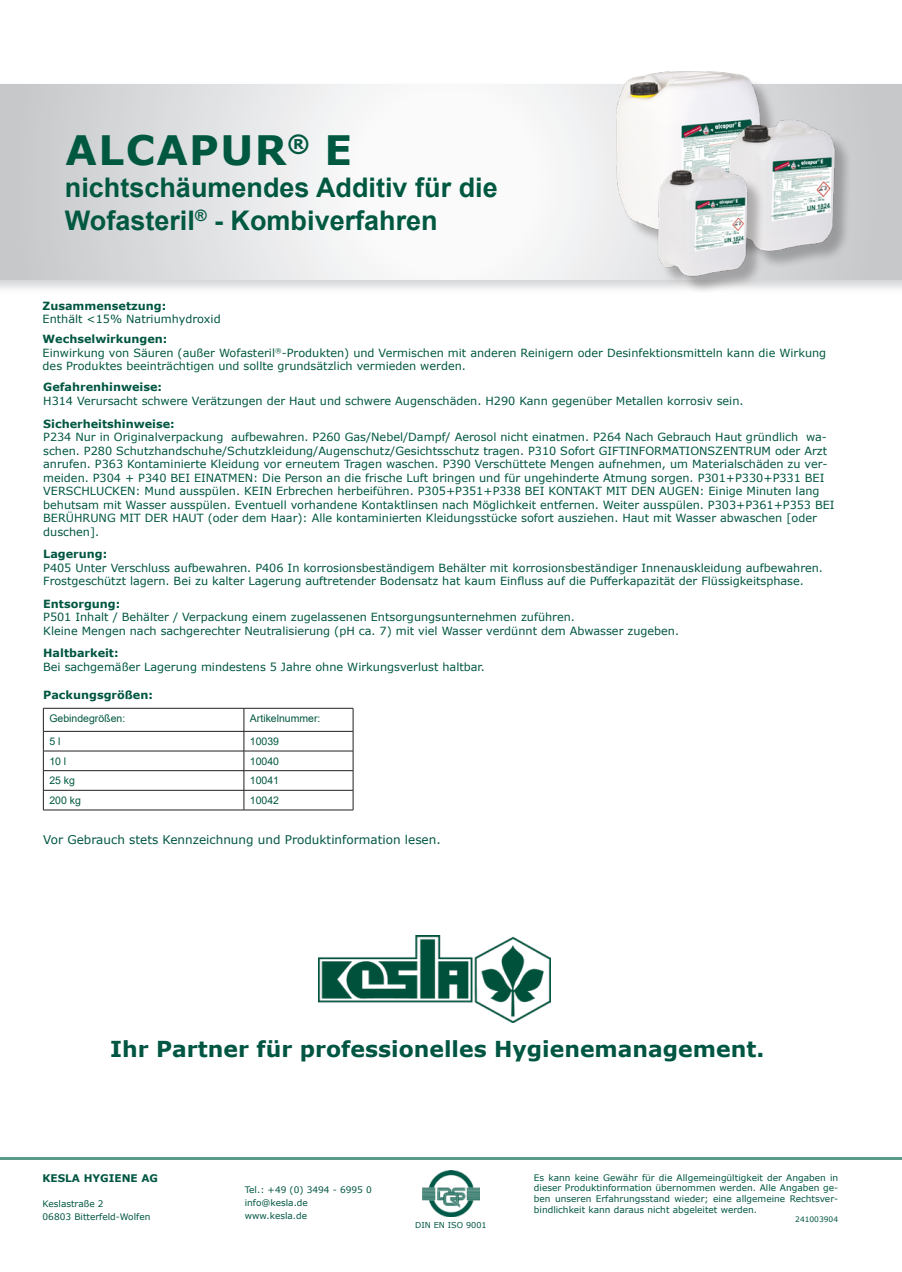
<style>
.page{position:relative;width:902px;height:1272px;background:#fff}
.page>*{position:absolute;margin:0;border:0;box-sizing:border-box;transform-origin:0 0}
.t1{font:700 40.5px "Verdana";letter-spacing:.035em;color:#005840}
.t2{font:700 27px "Arial";color:#005840}
.t3{font:700 21.9px "Verdana";color:#005642}
.t4{font:12px "Verdana";color:#005642}
.t5{font:11.25px/13.5px "Verdana";color:#005642}
.t6{font:11.25px/13.5px "Verdana";color:#005840}
.t7{font:700 11.25px "Verdana";color:#005642}
.t8{font:10.5px "Arial";color:#005840}
.t9{font:700 10.5px "Verdana";color:#005642}
.t10{font:9px/10.8px "Verdana";color:#005642;text-align:justify}
.t11{font:8.1px "Verdana";color:#005642}
.t12{font:7.5px "Verdana";color:#005642}
</style>
<div class="page">
<div style="left:0;top:82px;width:901px;height:212px;background:#c7c8ca;opacity:.75"></div>
<svg style="left:0;top:84px;width:901px;height:196px"></svg>
<img style="left:593px;top:71px;width:116px;height:169px">
<img style="left:709px;top:71px;width:149px;height:218px">
<img style="left:642px;top:120px;width:125px;height:174px">
<hr style="left:43px;top:708px;width:201px;height:1px;background:#231f20">
<hr style="left:244px;top:708px;width:109px;height:1px;background:#231f20">
<hr style="left:43px;top:731px;width:201px;height:1px;background:#231f20">
<hr style="left:244px;top:731px;width:109px;height:1px;background:#231f20">
<hr style="left:43px;top:750px;width:201px;height:1px;background:#231f20">
<hr style="left:244px;top:750px;width:109px;height:1px;background:#231f20">
<hr style="left:43px;top:770px;width:201px;height:1px;background:#231f20">
<hr style="left:244px;top:770px;width:109px;height:1px;background:#231f20">
<hr style="left:43px;top:790px;width:201px;height:1px;background:#231f20">
<svg style="left:43px;top:708px;width:1px;height:101px"></svg>
<hr style="left:244px;top:790px;width:109px;height:1px;background:#231f20">
<svg style="left:244px;top:708px;width:1px;height:101px"></svg>
<svg style="left:353px;top:708px;width:1px;height:101px"></svg>
<hr style="left:43px;top:809px;width:201px;height:1px;background:#231f20">
<hr style="left:244px;top:809px;width:109px;height:1px;background:#231f20">
<img style="left:422px;top:1170px;width:57px;height:46px">
<hr style="left:0;top:1156px;width:901px;height:3px;background:#5b998b">
<img style="left:318px;top:935px;width:232px;height:87px">
<p class="t1" style="left:66px;top:122px;width:288px">ALCAPUR<sup>®</sup> E</p>
<p class="t2" style="left:65px;top:169px;width:434px">nichtschäumendes Additiv für die</p>
<p class="t2" style="left:65px;top:201px;width:374px">Wofasteril<sup>®</sup> - Kombiverfahren</p>
<p class="t7" style="left:43px;top:298px;width:125px">Zusammensetzung:</p>
<p class="t5" style="left:43px;top:312px;width:180px">Enthält &lt;15% Natriumhydroxid</p>
<p class="t7" style="left:43px;top:331px;width:126px">Wechselwirkungen:</p>
<p class="t6" style="left:43px;top:346px;width:785px">Einwirkung von Säuren (außer Wofasteril<sup>®</sup>-Produkten) und Vermischen mit anderen Reinigern oder Desinfektionsmitteln kann die Wirkung des Produktes beeinträchtigen und sollte grundsätzlich vermieden werden.</p>
<p class="t7" style="left:43px;top:379px;width:120px">Gefahrenhinweise:</p>
<p class="t5" style="left:43px;top:394px;width:701px">H314 Verursacht schwere Verätzungen der Haut und schwere Augenschäden. H290 Kann gegenüber Metallen korrosiv sein.</p>
<p class="t7" style="left:43px;top:415px;width:133px">Sicherheitshinweise:</p>
<p class="t5" style="left:43px;top:430px;width:792px">P234 Nur in Originalverpackung aufbewahren. P260 Gas/Nebel/Dampf/ Aerosol nicht einatmen. P264 Nach Gebrauch Haut gründlich wa&shy;schen. P280 Schutzhandschuhe/Schutzkleidung/Augenschutz/Gesichtsschutz tragen. P310 Sofort GIFTINFORMATIONSZENTRUM oder Arzt anrufen. P363 Kontaminierte Kleidung vor erneutem Tragen waschen. P390 Verschüttete Mengen aufnehmen, um Materialschäden zu ver&shy;meiden. P304 + P340 BEI EINATMEN: Die Person an die frische Luft bringen und für ungehinderte Atmung sorgen. P301+P330+P331 BEI VERSCHLUCKEN: Mund ausspülen. KEIN Erbrechen herbeiführen. P305+P351+P338 BEI KONTAKT MIT DEN AUGEN: Einige Minuten lang behutsam mit Wasser ausspülen. Eventuell vorhandene Kontaktlinsen nach Möglichkeit entfernen. Weiter ausspülen. P303+P361+P353 BEI BERÜHRUNG MIT DER HAUT (oder dem Haar): Alle kontaminierten Kleidungsstücke sofort ausziehen. Haut mit Wasser abwaschen [oder duschen].</p>
<p class="t7" style="left:43px;top:546px;width:66px">Lagerung:</p>
<p class="t5" style="left:43px;top:560px;width:781px">P405 Unter Verschluss aufbewahren. P406 In korrosionsbeständigem Behälter mit korrosionsbeständiger Innenauskleidung aufbewahren.</p>
<p class="t5" style="left:43px;top:574px;width:762px">Frostgeschützt lagern. Bei zu kalter Lagerung auftretender Bodensatz hat kaum Einfluss auf die Pufferkapazität der Flüssigkeitsphase.</p>
<p class="t7" style="left:43px;top:595px;width:79px">Entsorgung:</p>
<p class="t5" style="left:43px;top:610px;width:533px">P501 Inhalt / Behälter / Verpackung einem zugelassenen Entsorgungsunternehmen zuführen.</p>
<p class="t5" style="left:43px;top:623px;width:637px">Kleine Mengen nach sachgerechter Neutralisierung (pH ca. 7) mit viel Wasser verdünnt dem Abwasser zugeben.</p>
<p class="t7" style="left:43px;top:645px;width:77px">Haltbarkeit:</p>
<p class="t5" style="left:43px;top:659px;width:443px">Bei sachgemäßer Lagerung mindestens 5 Jahre ohne Wirkungsverlust haltbar.</p>
<p class="t7" style="left:43px;top:686px;width:111px">Packungsgrößen:</p>
<p class="t8" style="left:49px;top:711px;width:77px">Gebindegrößen:</p>
<p class="t8" style="left:250px;top:711px;width:72px">Artikelnummer:</p>
<p class="t8" style="left:49px;top:734px;width:13px">5 l</p>
<p class="t8" style="left:250px;top:734px;width:31px">10039</p>
<p class="t8" style="left:49px;top:753px;width:18px">10 l</p>
<p class="t8" style="left:250px;top:753px;width:31px">10040</p>
<p class="t8" style="left:49px;top:773px;width:27px">25 kg</p>
<p class="t8" style="left:250px;top:773px;width:31px">10041</p>
<p class="t8" style="left:49px;top:793px;width:33px">200 kg</p>
<p class="t8" style="left:250px;top:793px;width:31px">10042</p>
<p class="t4" style="left:43px;top:831px;width:399px">Vor Gebrauch stets Kennzeichnung und Produktinformation lesen.</p>
<p class="t3" style="left:110px;top:1033px;width:655px">Ihr Partner für professionelles Hygienemanagement.</p>
<p class="t9" style="left:43px;top:1170px;width:117px">KESLA HYGIENE AG</p>
<p class="t10" style="left:43px;top:1198px;width:63px">Keslastraße 2</p>
<p class="t10" style="left:43px;top:1210px;width:109px">06803 Bitterfeld-Wolfen</p>
<p class="t10" style="left:245px;top:1184px;width:129px">Tel.: +49 (0) 3494 - 6995 0</p>
<p class="t10" style="left:245px;top:1197px;width:65px">info@kesla.de</p>
<p class="t10" style="left:245px;top:1209px;width:64px">www.kesla.de</p>
<p class="t11" style="left:415px;top:1219px;width:73px">DIN EN ISO 9001</p>
<p class="t10" style="left:534px;top:1171px;width:306px">Es kann keine Gewähr für die Allgemeingültigkeit der Angaben in dieser Produktinformation übernommen werden. Alle Angaben ge&shy;ben unseren Erfahrungsstand wieder; eine allgemeine Rechtsver&shy;bindlichkeit kann daraus nicht abgeleitet werden.</p>
<p class="t12" style="left:795px;top:1213px;width:44px">241003904</p>
</div>
